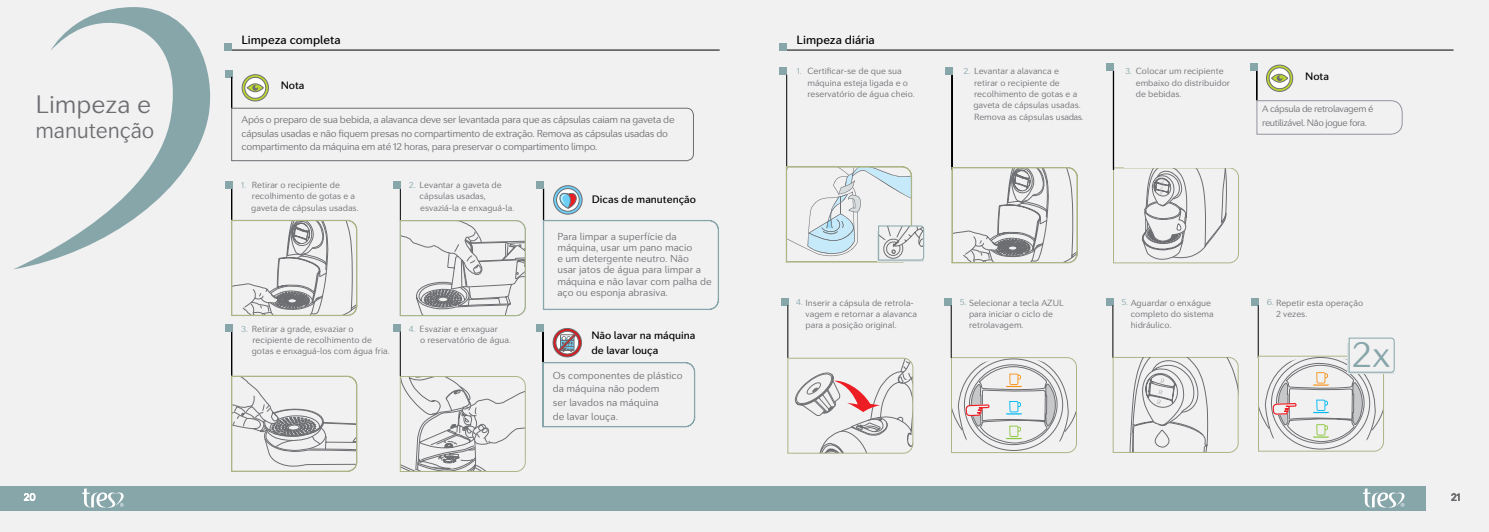
<style>
.page{position:relative;width:1489px;height:532px;background:#fff}
.page>*{position:absolute;margin:0;border:0;box-sizing:border-box;transform-origin:0 0}
.t1{font:300 35.88px "Seconda Soft";color:#87a6aa}
.t2{font:300 25px "Seconda Soft";color:#6d6e71}
.t3{font:300 22.5px "Seconda Soft";letter-spacing:-.01em;color:#6d6e71;scale:.95 1}
.t4{font:500 11.88px "Seconda Soft";color:#000}
.t5{font:500 10.62px/15px "Seconda Soft";color:#000}
.t6{font:300 10px/13.8px "Seconda Soft";letter-spacing:-.03em;color:#6d6e71}
.t7{font:300 10px/11.2px "Seconda Soft";color:#6d6e71}
.t8{font:300 10px "Seconda Soft";color:#fff}
.t9{font:300 9.38px/13.8px "Seconda Soft";letter-spacing:-.04em;color:#6d6e71}
.t10{font:300 8.75px/11.2px "Seconda Soft";color:#6d6e71}
.s1{color:#87a6aa}
</style>
<div class="page">
<div style="left:0;top:0;width:1488px;height:531px;background:#f1f1f2"></div>
<svg style="left:1451px;top:493px;width:9px;height:8px"></svg>
<div style="left:231px;top:331px;width:1px;height:45px;border:1px solid #000"></div>
<hr style="left:400px;top:188px;width:1px;height:32px;background:#000">
<div style="left:0;top:485px;width:744px;height:25px;background:#87a6aa"></div>
<div style="left:744px;top:485px;width:682px;height:25px;background:#87a6aa"></div>
<hr style="left:225px;top:50px;width:494px;height:1px;background:#000">
<div style="left:225px;top:43px;width:7px;height:7px;background:#87a6aa"></div>
<svg style="left:1363px;top:488px;width:41px;height:19px"></svg>
<svg style="left:82px;top:488px;width:42px;height:19px"></svg>
<div style="left:225px;top:70px;width:7px;height:7px;background:#87a6aa"></div>
<div style="left:231px;top:77px;width:1px;height:31px;border:1px solid #000"></div>
<svg style="left:242px;top:75px;width:26px;height:26px"></svg>
<div style="left:242px;top:74px;width:26px;height:27px;border:1px solid #6d6e71;border-radius:50%"></div>
<svg style="left:245px;top:77px;width:21px;height:21px"></svg>
<div style="left:245px;top:77px;width:21px;height:21px;border:1px solid #6d6e71;border-radius:50%"></div>
<svg style="left:247px;top:84px;width:16px;height:8px"></svg>
<div style="left:247px;top:84px;width:16px;height:8px;border:1px solid #6d6e71;border-radius:50%"></div>
<svg style="left:252px;top:85px;width:6px;height:6px"></svg>
<svg style="left:231px;top:107px;width:463px;height:54px"></svg>
<div style="left:543px;top:189px;width:1px;height:31px;border:1px solid #000"></div>
<hr style="left:543px;top:331px;width:1px;height:31px;background:#000">
<div style="left:542px;top:331px;width:1px;height:31px;border:1px solid #000"></div>
<svg style="left:543px;top:220px;width:175px;height:90px"></svg>
<svg style="left:542px;top:362px;width:153px;height:65px"></svg>
<svg style="left:553px;top:186px;width:29px;height:28px"></svg>
<div style="left:553px;top:185px;width:29px;height:29px;border:1px solid #6d6e71;border-radius:50%"></div>
<div style="left:556px;top:188px;width:23px;height:23px;border:1px solid #6d6e71;border-radius:50%"></div>
<svg style="left:555px;top:189px;width:25px;height:20px"></svg>
<svg style="left:553px;top:328px;width:28px;height:29px"></svg>
<div style="left:553px;top:328px;width:28px;height:29px;border:1px solid #6d6e71;border-radius:50%"></div>
<div style="left:555px;top:331px;width:23px;height:23px;border:1px solid #6d6e71;border-radius:50%"></div>
<svg style="left:557px;top:332px;width:20px;height:21px"></svg>
<svg style="left:399px;top:376px;width:127px;height:96px"></svg>
<svg style="left:231px;top:376px;width:126px;height:95px"></svg>
<div style="left:231px;top:188px;width:1px;height:32px;border:1px solid #000"></div>
<svg style="left:231px;top:220px;width:126px;height:96px"></svg>
<svg style="left:399px;top:220px;width:127px;height:96px"></svg>
<div style="left:393px;top:181px;width:7px;height:7px;background:#87a6aa"></div>
<div style="left:393px;top:324px;width:7px;height:7px;background:#87a6aa"></div>
<hr style="left:400px;top:331px;width:1px;height:45px;background:#000">
<div style="left:225px;top:181px;width:7px;height:7px;background:#87a6aa"></div>
<div style="left:225px;top:324px;width:7px;height:7px;background:#87a6aa"></div>
<div style="left:536px;top:324px;width:7px;height:7px;background:#87a6aa"></div>
<div style="left:537px;top:182px;width:7px;height:7px;background:#87a6aa"></div>
<svg style="left:14px;top:7px;width:197px;height:262px"></svg>
<svg style="left:951px;top:357px;width:126px;height:96px"></svg>
<svg style="left:1112px;top:150px;width:126px;height:113px"></svg>
<hr style="left:780px;top:50px;width:673px;height:1px;background:#000">
<div style="left:780px;top:43px;width:7px;height:7px;background:#87a6aa"></div>
<div style="left:951px;top:75px;width:1px;height:95px;border:1px solid #000"></div>
<div style="left:945px;top:68px;width:7px;height:7px;background:#87a6aa"></div>
<div style="left:780px;top:68px;width:7px;height:7px;background:#87a6aa"></div>
<hr style="left:786px;top:75px;width:1px;height:94px;background:#000">
<div style="left:1113px;top:71px;width:1px;height:99px;border:1px solid #000"></div>
<div style="left:1106px;top:64px;width:7px;height:7px;background:#87a6aa"></div>
<div style="left:781px;top:298px;width:7px;height:7px;background:#87a6aa"></div>
<div style="left:1106px;top:298px;width:7px;height:7px;background:#87a6aa"></div>
<div style="left:944px;top:298px;width:7px;height:7px;background:#87a6aa"></div>
<div style="left:1251px;top:298px;width:7px;height:7px;background:#87a6aa"></div>
<hr style="left:787px;top:305px;width:1px;height:53px;background:#000">
<hr style="left:1112px;top:305px;width:1px;height:53px;background:#000">
<hr style="left:950px;top:305px;width:1px;height:53px;background:#000">
<hr style="left:1257px;top:305px;width:1px;height:53px;background:#000">
<div style="left:1256px;top:69px;width:1px;height:31px;border:1px solid #000"></div>
<svg style="left:1266px;top:65px;width:26px;height:26px"></svg>
<div style="left:1266px;top:65px;width:26px;height:26px;border:1px solid #6d6e71;border-radius:50%"></div>
<svg style="left:1268px;top:68px;width:21px;height:21px"></svg>
<div style="left:1268px;top:68px;width:22px;height:21px;border:1px solid #6d6e71;border-radius:50%"></div>
<svg style="left:1271px;top:74px;width:16px;height:8px"></svg>
<div style="left:1271px;top:74px;width:16px;height:8px;border:1px solid #6d6e71;border-radius:50%"></div>
<svg style="left:1276px;top:75px;width:6px;height:6px"></svg>
<div style="left:1249px;top:64px;width:7px;height:7px;background:#87a6aa"></div>
<svg style="left:1256px;top:100px;width:146px;height:35px"></svg>
<svg style="left:786px;top:166px;width:137px;height:96px"></svg>
<svg style="left:787px;top:357px;width:126px;height:96px"></svg>
<svg style="left:951px;top:167px;width:126px;height:96px"></svg>
<svg style="left:1112px;top:356px;width:126px;height:97px"></svg>
<svg style="left:1257px;top:338px;width:137px;height:113px"></svg>
<svg style="left:24px;top:493px;width:12px;height:8px"></svg>
<h2 class="t2" style="left:36px;top:89px;width:117px">Limpeza e</h2>
<h3 class="t3" style="left:36px;top:116px;width:126px">manutenção</h3>
<p class="t8" style="left:24px;top:490px;width:13px">20</p>
<h3 class="t4" style="left:241px;top:33px;width:101px">Limpeza completa</h3>
<p class="t5" style="left:281px;top:78px;width:25px">Nota</p>
<p class="t6" style="left:241px;top:112px;width:434px">Após o preparo de sua bebida, a alavanca deve ser levantada para que as cápsulas caiam na gaveta de cápsulas usadas e não fiquem presas no compartimento de extração. Remova as cápsulas usadas do compartimento da máquina em até 12 horas, para preservar o compartimento limpo.</p>
<p class="t10" style="left:251px;top:179px;width:109px;text-indent:-10px"><span class="s1">1.</span> Retirar o recipiente de recolhimento de gotas e a gaveta de cápsulas usadas.</p>
<p class="t10" style="left:419px;top:179px;width:96px;text-indent:-11px"><span class="s1">2.</span> Levantar a gaveta de cápsulas usadas, esvaziá-la e enxaguá-la.</p>
<p class="t10" style="left:252px;top:323px;width:139px;text-indent:-10px"><span class="s1">3.</span> Retirar a grade, esvaziar o recipiente de recolhimento de gotas e enxaguá-los com água fria.</p>
<p class="t10" style="left:420px;top:323px;width:92px;text-indent:-11px"><span class="s1">4.</span> Esvaziar e enxaguar<br>o reservatório de água.</p>
<p class="t5" style="left:592px;top:191px;width:106px">Dicas de manutenção</p>
<p class="t7" style="left:557px;top:230px;width:156px">Para limpar a superfície da máquina, usar um pano macio<br>e um detergente neutro. Não<br>usar jatos de água para limpar a máquina e não lavar com palha de aço ou esponja abrasiva.</p>
<p class="t5" style="left:591px;top:328px;width:105px">Não lavar na máquina de lavar louça</p>
<p class="t7" style="left:553px;top:368px;width:131px;line-height:13.8px">Os componentes de plástico da máquina não podem<br>ser lavados na máquina<br>de lavar louça.</p>
<h3 class="t4" style="left:796px;top:33px;width:80px">Limpeza diária</h3>
<p class="t10" style="left:807px;top:66px;width:109px;text-indent:-11px"><span class="s1">1.</span> Certificar-se de que sua máquina esteja ligada e o reservatório de água cheio.</p>
<p class="t10" style="left:973px;top:66px;width:112px;text-indent:-10px"><span class="s1">2.</span> Levantar a alavanca e retirar o recipiente de recolhimento de gotas e a gaveta de cápsulas usadas.<br>Remova as cápsulas usadas.</p>
<p class="t10" style="left:1135px;top:66px;width:96px;text-indent:-11px"><span class="s1">3.</span> Colocar um recipiente embaixo do distribuidor de bebidas.</p>
<p class="t5" style="left:1304px;top:69px;width:25px">Nota</p>
<p class="t9" style="left:1261px;top:102px;width:113px">A cápsula de retrolavagem é reutilizável. Não jogue fora.</p>
<p class="t10" style="left:796px;top:297px;width:119px"><span class="s1">4.</span> Inserir a cápsula de retrola-</p>
<p class="t10" style="left:959px;top:297px;width:106px"><span class="s1">5.</span> Selecionar a tecla AZUL</p>
<p class="t10" style="left:1121px;top:297px;width:91px"><span class="s1">5.</span> Aguardar o enxágue</p>
<p class="t10" style="left:1266px;top:297px;width:98px"><span class="s1">6.</span> Repetir esta operação</p>
<p class="t10" style="left:805px;top:308px;width:113px">vagem e retornar a alavanca para a posição original.</p>
<p class="t10" style="left:1130px;top:308px;width:85px">completo do sistema hidráulico.</p>
<p class="t10" style="left:968px;top:308px;width:85px">para iniciar o ciclo de retrolavagem.</p>
<p class="t10" style="left:1275px;top:308px;width:33px">2 vezes.</p>
<h1 class="t1" style="left:1351px;top:332px;width:40px">2x</h1>
</div>
